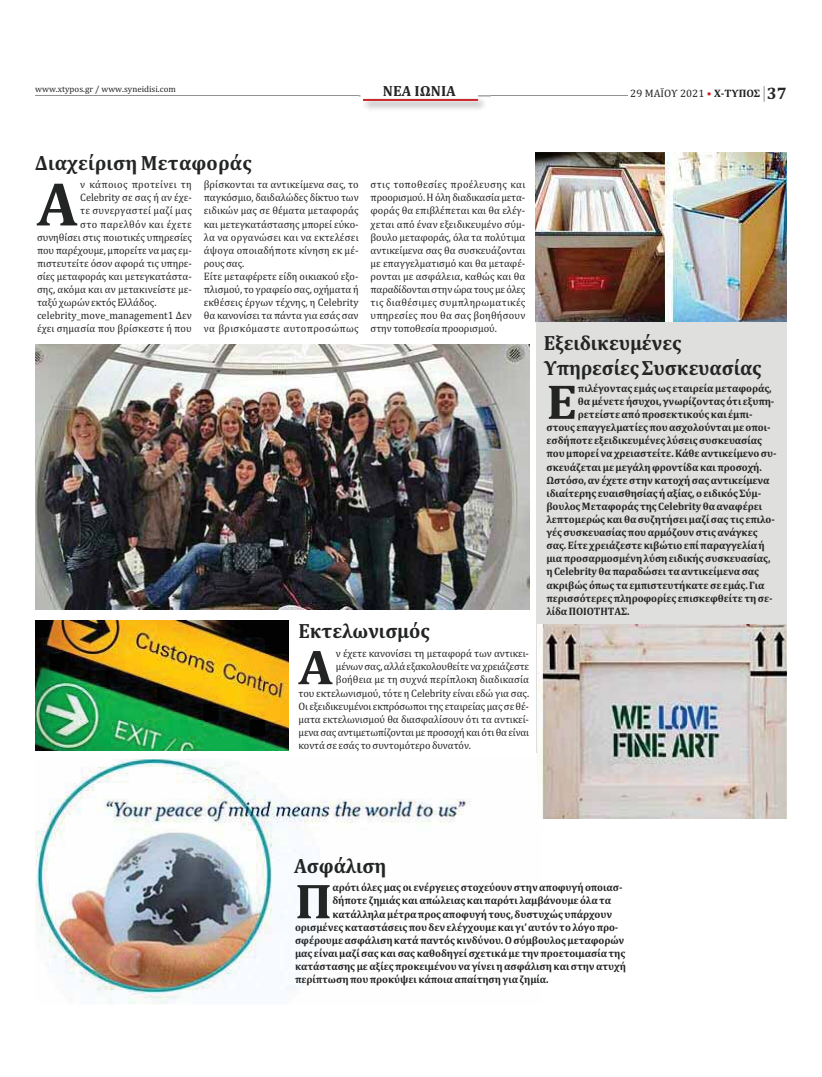
<style>
.page{position:relative;width:822px;height:1077px;background:#fff}
.page>*{position:absolute;margin:0;border:0;box-sizing:border-box;transform-origin:0 0}
.t1{font:700 62.3px "Cambria";color:#232424}
.t2{font:700 49.4px "Cambria";color:#232424;scale:1.07 1}
.t3{font:700 20.9px/25px "Cambria";letter-spacing:-.005em;color:#232424;scale:.95 1}
.t4{font:700 14.9px "Cambria";color:#262425}
.t5{font:10.9px/13.1px "Cambria";letter-spacing:-.005em;color:#232424;scale:.95 1}
.t6{font:700 10.9px "Cambria";letter-spacing:-.005em;color:#232424;scale:.95 1}
.t7{font:10.9px "Cambria";letter-spacing:-.005em;color:#232424}
.t8{font:10.9px "Cambria";letter-spacing:.02em;color:#232424;scale:.95 1}
.t9{font:10.9px "Cambria";letter-spacing:.035em;color:#232424;scale:.95 1}
.t10{font:10.9px "Cambria";letter-spacing:.03em;color:#232424;scale:.95 1}
.t11{font:8.9px "Cambria";color:#232424}
.s1{color:#cb242a}
.s2{font-weight:700}
.s3{font-weight:700;font-size:16.9px}
</style>
<div class="page">
<hr style="left:35px;top:95px;width:593px;height:1px;background:#929292">
<img style="left:359px;top:95px;width:132px;height:15px">
<img style="left:361px;top:95px;width:117px;height:4px">
<svg style="left:384px;top:95px;width:72px;height:1px"></svg>
<hr style="left:363px;top:99px;width:115px;height:2px;background:#cb242a">
<svg style="left:764px;top:86px;width:1px;height:16px"></svg>
<img style="left:35px;top:344px;width:494px;height:265px">
<div style="left:537px;top:154px;width:250px;height:598px;background:#dfdfde"></div>
<img style="left:536px;top:152px;width:251px;height:170px">
<img style="left:35px;top:621px;width:254px;height:130px">
<img style="left:35px;top:759px;width:436px;height:245px">
<img style="left:537px;top:624px;width:249px;height:195px">
<p class="t11" style="left:35px;top:86px;width:142px">www.xtypos.gr / www.syneidisi.com</p>
<h3 class="t4" style="left:383px;top:86px;width:75px">ΝΕΑ ΙΩΝΙΑ</h3>
<p class="t7" style="left:630px;top:89px;width:158px">29 MAΪΟΥ 2021 <span class="s1">•</span> <span class="s2">Χ‑ΤΥΠΟΣ</span> <span class="s3">37</span></p>
<h3 class="t3" style="left:35px;top:153px;width:230px">Διαχείριση Μεταφοράς</h3>
<p class="t9" style="left:80px;top:181px;width:119px">ν κάποιος προτείνει τη</p>
<p class="t5" style="left:80px;top:192px;width:119px">Celebrity σε σας ή αν έχε‐</p>
<p class="t8" style="left:80px;top:207px;width:119px">τε συνεργαστεί μαζί μας</p>
<p class="t10" style="left:80px;top:220px;width:119px">στο παρελθόν και έχετε</p>
<p class="t5" style="left:37px;top:231px;width:165px">συνηθίσει στις ποιοτικές υπηρεσίες</p>
<p class="t5" style="left:37px;top:245px;width:164px">που παρέχουμε, μπορείτε να μας εμ‐</p>
<p class="t5" style="left:37px;top:258px;width:164px">πιστευτείτε όσον αφορά τις υπηρε‐</p>
<p class="t5" style="left:37px;top:271px;width:164px">σίες μεταφοράς και μετεγκατάστα‐</p>
<p class="t5" style="left:37px;top:284px;width:164px">σης, ακόμα και αν μετακινείστε με‐</p>
<p class="t5" style="left:37px;top:297px;width:127px">ταξύ χωρών εκτός Ελλάδος.</p>
<p class="t5" style="left:37px;top:310px;width:165px">celebrity_move_management1 Δεν</p>
<p class="t5" style="left:37px;top:323px;width:165px">έχει σημασία που βρίσκεστε ή που</p>
<h1 class="t1" style="left:37px;top:182px;width:42px">Α</h1>
<p class="t5" style="left:204px;top:179px;width:165px">βρίσκονται τα αντικείμενα σας, το παγκόσμιο, δαιδαλώδες δίκτυο των ειδικών μας σε θέματα μεταφοράς και μετεγκατάστασης μπορεί εύκο‐ λα να οργανώσει και να εκτελέσει άψογα οποιαδήποτε κίνηση εκ μέ‐ ρους σας.<br>Είτε μεταφέρετε είδη οικιακού εξο‐ πλισμού, το γραφείο σας, οχήματα ή εκθέσεις έργων τέχνης, η Celebrity θα κανονίσει τα πάντα για εσάς σαν να βρισκόμαστε αυτοπροσώπως</p>
<p class="t5" style="left:371px;top:179px;width:165px;text-align:justify">στις τοποθεσίες προέλευσης και προορισμού. Η όλη διαδικασία μετα‐ φοράς θα επιβλέπεται και θα ελέγ‐ χεται από έναν εξειδικευμένο σύμ‐ βουλο μεταφοράς, όλα τα πολύτιμα αντικείμενα σας θα συσκευάζονται με επαγγελματισμό και θα μεταφέ‐ ρονται με ασφάλεια, καθώς και θα παραδίδονται στην ώρα τους με όλες τις διαθέσιμες συμπληρωματικές υπηρεσίες που θα σας βοηθήσουν στην τοποθεσία προορισμού.</p>
<h3 class="t3" style="left:299px;top:621px;width:140px">Εκτελωνισμός</h3>
<h2 class="t2" style="left:298px;top:650px;width:34px">Α</h2>
<p class="t5" style="left:336px;top:648px;width:205px">ν έχετε κανονίσει τη μεταφορά των αντικει‐</p>
<p class="t5" style="left:336px;top:661px;width:205px">μένων σας, αλλά εξακολουθείτε να χρειάζεστε</p>
<p class="t5" style="left:336px;top:674px;width:205px">βοήθεια με τη συχνά περίπλοκη διαδικασία</p>
<p class="t5" style="left:299px;top:687px;width:244px">του εκτελωνισμού, τότε η Celebrity είναι εδώ για σας.</p>
<p class="t5" style="left:299px;top:701px;width:244px">Οι εξειδικευμένοι εκπρόσωποι της εταιρείας μας σε θέ‐</p>
<p class="t5" style="left:299px;top:714px;width:244px">ματα εκτελωνισμού θα διασφαλίσουν ότι τα αντικεί‐</p>
<p class="t5" style="left:299px;top:727px;width:244px">μενα σας αντιμετωπίζονται με προσοχή και ότι θα είναι</p>
<p class="t5" style="left:299px;top:740px;width:183px">κοντά σε εσάς το συντομότερο δυνατόν.</p>
<h3 class="t3" style="left:544px;top:333px;width:231px">Εξειδικευμένες<br>Υπηρεσίες Συσκευασίας</h3>
<h2 class="t2" style="left:546px;top:384px;width:30px">Ε</h2>
<p class="t6" style="left:578px;top:384px;width:205px">πιλέγοντας εμάς ως εταιρεία μεταφοράς,</p>
<p class="t6" style="left:578px;top:397px;width:208px">θα μένετε ήσυχοι, γνωρίζοντας ότι εξυπη‑</p>
<p class="t6" style="left:578px;top:411px;width:186px">ρετείστε από προσεκτικούς και έμπι‑</p>
<p class="t6" style="left:546px;top:424px;width:237px">στους επαγγελματίες που ασχολούνται με οποι‑</p>
<p class="t6" style="left:546px;top:437px;width:229px">εσδήποτε εξειδικευμένες λύσεις συσκευασίας</p>
<p class="t6" style="left:546px;top:450px;width:244px">που μπορεί να χρειαστείτε. Κάθε αντικείμενο συ‑</p>
<p class="t6" style="left:546px;top:463px;width:228px">σκευάζεται με μεγάλη φροντίδα και προσοχή.</p>
<p class="t6" style="left:546px;top:476px;width:237px">Ωστόσο, αν έχετε στην κατοχή σας αντικείμενα</p>
<p class="t6" style="left:546px;top:489px;width:228px">ιδιαίτερης ευαισθησίας ή αξίας, ο ειδικός Σύμ‑</p>
<p class="t6" style="left:546px;top:502px;width:229px">βουλος Μεταφοράς της Celebrity θα αναφέρει</p>
<p class="t6" style="left:546px;top:515px;width:242px">λεπτομερώς και θα συζητήσει μαζί σας τις επιλο‑</p>
<p class="t6" style="left:546px;top:528px;width:224px">γές συσκευασίας που αρμόζουν στις ανάγκες</p>
<p class="t6" style="left:546px;top:542px;width:231px">σας. Είτε χρειάζεστε κιβώτιο επί παραγγελία ή</p>
<p class="t6" style="left:546px;top:555px;width:237px">μια προσαρμοσμένη λύση ειδικής συσκευασίας,</p>
<p class="t6" style="left:546px;top:568px;width:226px">η Celebrity θα παραδώσει τα αντικείμενα σας</p>
<p class="t6" style="left:546px;top:581px;width:231px">ακριβώς όπως τα εμπιστευτήκατε σε εμάς. Για</p>
<p class="t6" style="left:546px;top:594px;width:240px">περισσότερες πληροφορίες επισκεφθείτε τη σε‑</p>
<p class="t6" style="left:546px;top:607px;width:89px">λίδα ΠΟΙΟΤΗΤΑΣ.</p>
<h3 class="t3" style="left:294px;top:856px;width:99px">Ασφάλιση</h3>
<p class="t6" style="left:332px;top:884px;width:307px">αρότι όλες μας οι ενέργειες στοχεύουν στην αποφυγή οποιασ‑</p>
<p class="t6" style="left:332px;top:897px;width:295px">δήποτε ζημιάς και απώλειας και παρότι λαμβάνουμε όλα τα</p>
<p class="t6" style="left:332px;top:910px;width:296px">κατάλληλα μέτρα προς αποφυγή τους, δυστυχώς υπάρχουν</p>
<p class="t6" style="left:295px;top:923px;width:342px">ορισμένες καταστάσεις που δεν ελέγχουμε και γι’ αυτόν το λόγο προ‑</p>
<p class="t6" style="left:295px;top:936px;width:348px">σφέρουμε ασφάλιση κατά παντός κινδύνου. Ο σύμβουλος μεταφορών</p>
<p class="t6" style="left:295px;top:949px;width:349px">μας είναι μαζί σας και σας καθοδηγεί σχετικά με την προετοιμασία της</p>
<p class="t6" style="left:295px;top:962px;width:350px">κατάστασης με αξίες προκειμένου να γίνει η ασφάλιση και στην ατυχή</p>
<p class="t6" style="left:295px;top:976px;width:269px">περίπτωση που προκύψει κάποια απαίτηση για ζημία.</p>
<h2 class="t2" style="left:295px;top:884px;width:36px">Π</h2>
</div>
